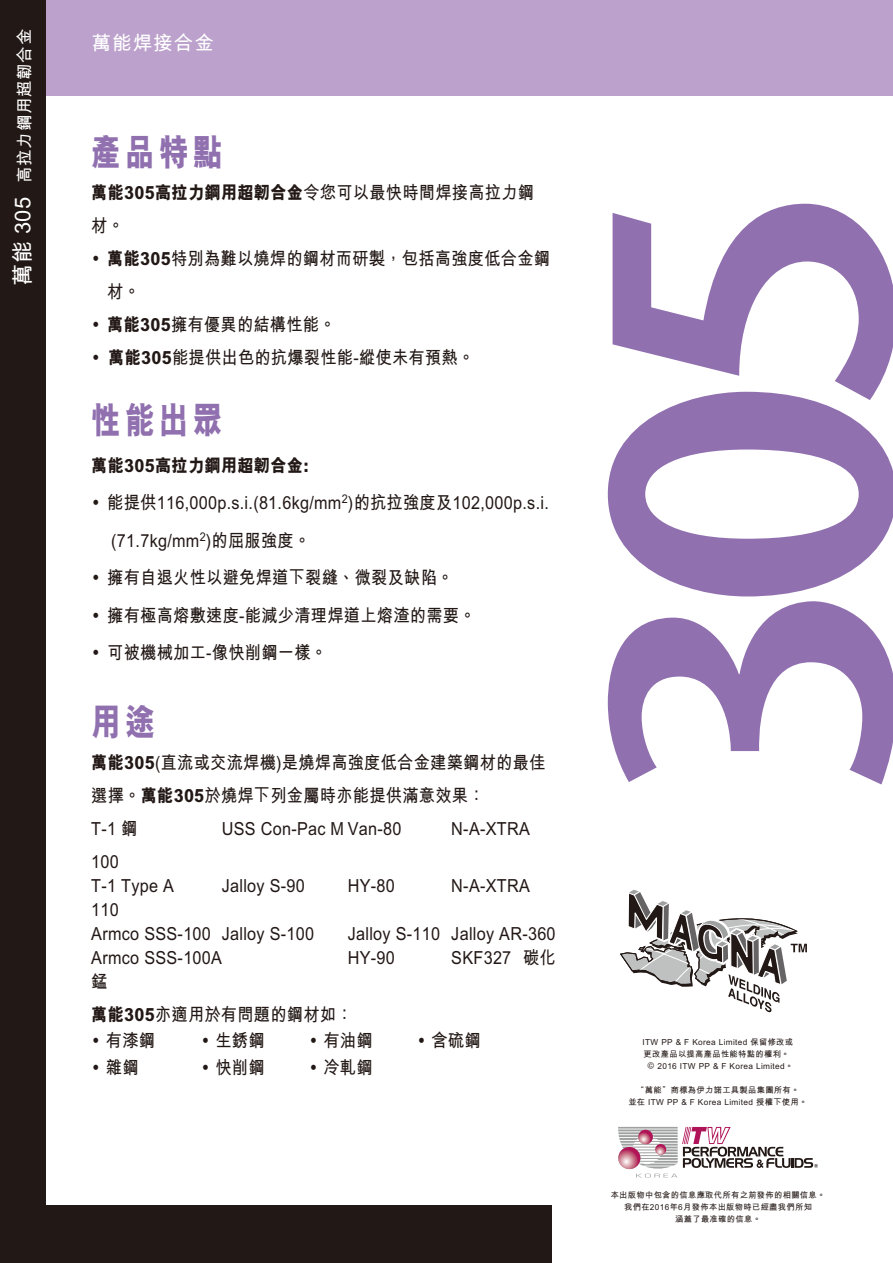
<style>
.page{position:relative;width:893px;height:1263px;background:#fff}
.page>*{position:absolute;margin:0;border:0;box-sizing:border-box;transform-origin:0 0}
.t1{font:600 398.25px "Stone Sans";color:#9070af}
.t2{font:800 37.5px "M Hei HK";letter-spacing:.125em;color:#9070af;scale:.8 1}
.t3{font:700 19.5px "M Hei HK";letter-spacing:.055em;color:#fff}
.t4{font:700 18px/33px "M Hei HK";letter-spacing:.02em;color:#221815;scale:.9 1}
.t5{font:800 18px "M Hei HK";letter-spacing:.02em;color:#221815;scale:.9 1}
.t6{font:700 16.5px "M Hei HK";letter-spacing:.045em;color:#fff}
.t7{font:700 8.25px/12px "M Hei HK";letter-spacing:.045em;color:#221815;text-align:center}
.s1{font-size:21.9px}
.s2{font-weight:800}
.s3{font-family:"Swiss 721 BT"}
.s4{font-family:"Swiss 721 BT";font-weight:300}
.s5{font-family:"ST Heiti TC";font-weight:300}
</style>
<div class="page">
<div style="left:0;top:0;width:893px;height:96px;background:#bba1cb"></div>
<div style="left:0;top:1206px;width:551px;height:57px;background:#221815"></div>
<div style="left:0;top:0;width:46px;height:1263px;background:#221815"></div>
<svg style="left:618px;top:1127px;width:200px;height:50px"></svg>
<svg style="left:620px;top:890px;width:187px;height:123px"></svg>
<p class="t6" style="left:12px;top:286px;width:258px;rotate:-90deg"><span class="s1">萬能 305</span> 高拉力鋼用超韌合金</p>
<p class="t3" style="left:92px;top:29px;width:124px">萬能焊接合金</p>
<h2 class="t2" style="left:91px;top:127px;width:166px">產品特點</h2>
<p class="t4" style="left:91px;top:174px;width:493px"><span class="s2">萬能305高拉力鋼用超韌合金</span>令您可以最快時間焊接高拉力鋼材。</p>
<p class="t4" style="left:107px;top:240px;width:493px;text-indent:-16px"><span class="s3">•</span> <span class="s2">萬能305</span>特別為難以燒焊的鋼材而研製，包括高強度低合金鋼材。</p>
<p class="t4" style="left:91px;top:306px;width:273px"><span class="s3">•</span> <span class="s2">萬能305</span>擁有優異的結構性能。</p>
<p class="t4" style="left:91px;top:339px;width:427px"><span class="s3">•</span> <span class="s2">萬能305</span>能提供出色的抗爆裂性能-縱使未有預熱。</p>
<h2 class="t2" style="left:91px;top:395px;width:166px">性能出眾</h2>
<p class="t5" style="left:91px;top:453px;width:243px">萬能305高拉力鋼用超韌合金:</p>
<p class="t4" style="left:111px;top:482px;width:488px;line-height:37.5px;text-indent:-20px"><span class="s4">•</span> 能提供116,000p.s.i.(81.6kg/mm<sup>2</sup>)的抗拉強度及102,000p.s.i. (71.7kg/mm<sup>2</sup>)的屈服強度。</p>
<p class="t4" style="left:91px;top:560px;width:404px"><span class="s4">•</span> 擁有自退火性以避免焊道下裂縫、微裂及缺陷。</p>
<p class="t4" style="left:91px;top:597px;width:428px"><span class="s4">•</span> 擁有極高熔敷速度-能減少清理焊道上熔渣的需要。</p>
<p class="t4" style="left:91px;top:635px;width:263px"><span class="s4">•</span> 可被機械加工-像快削鋼一樣。</p>
<h2 class="t2" style="left:91px;top:697px;width:81px">用途</h2>
<p class="t4" style="left:91px;top:744px;width:506px"><span class="s2">萬能305</span>(直流或交流焊機)是燒焊高強度低合金建築鋼材的最佳選擇。<span class="s2">萬能305</span>於燒焊下列金屬時亦能提供滿意效果：<br>T-1 鋼</p>
<p class="t4" style="left:222px;top:810px;width:201px">USS Con-Pac M Van-80</p>
<p class="t4" style="left:451px;top:810px;width:89px">N-A-XTRA</p>
<p class="t4" style="left:91px;top:848px;width:93px;line-height:24px">100<br>T-1 Type A</p>
<p class="t4" style="left:222px;top:867px;width:94px">Jalloy S-90</p>
<p class="t4" style="left:348px;top:867px;width:54px">HY-80</p>
<p class="t4" style="left:451px;top:867px;width:89px">N-A-XTRA</p>
<p class="t4" style="left:91px;top:896px;width:249px;line-height:24px">110<br>Armco SSS-100 Jalloy S-100</p>
<p class="t4" style="left:348px;top:915px;width:232px">Jalloy S-110 Jalloy AR-360</p>
<p class="t4" style="left:91px;top:939px;width:147px">Armco SSS-100A</p>
<p class="t4" style="left:348px;top:939px;width:54px">HY-90</p>
<p class="t4" style="left:451px;top:939px;width:117px">SKF327 碳化</p>
<p class="t4" style="left:91px;top:963px;width:292px">錳<br><span class="s2">萬能305</span>亦適用於有問題的鋼材如：</p>
<p class="t4" style="left:91px;top:1023px;width:72px"><span class="s4">•</span> 有漆鋼</p>
<p class="t4" style="left:201px;top:1023px;width:72px"><span class="s4">•</span> 生銹鋼</p>
<p class="t4" style="left:309px;top:1023px;width:72px"><span class="s4">•</span> 有油鋼</p>
<p class="t4" style="left:417px;top:1023px;width:72px"><span class="s4">•</span> 含硫鋼</p>
<p class="t4" style="left:91px;top:1050px;width:54px"><span class="s4">•</span> 雜鋼</p>
<p class="t4" style="left:201px;top:1050px;width:72px"><span class="s4">•</span> 快削鋼</p>
<p class="t4" style="left:309px;top:1050px;width:72px"><span class="s4">•</span> 冷軋鋼</p>
<h1 class="t1" style="left:505px;top:805px;width:624px;rotate:-90deg">305</h1>
<p class="t7" style="left:643px;top:1035px;width:152px">ITW PP &amp; F Korea Limited 保留修改或</p>
<p class="t7" style="left:644px;top:1047px;width:147px">更改產品以提高產品性能特點的權利。</p>
<p class="t7" style="left:648px;top:1059px;width:147px"><span class="s5">©</span> 2016 ITW PP &amp; F Korea Limited。</p>
<p class="t7" style="left:628px;top:1083px;width:181px">“萬能”商標為伊力諾工具製品集團所有。<br>並在 ITW PP &amp; F Korea Limited 授權下使用。</p>
<p class="t7" style="left:611px;top:1188px;width:216px">本出版物中包含的信息應取代所有之前發佈的相關信息。我們在2016年6月發佈本出版物時已經盡我們所知<br>涵蓋了最准確的信息。</p>
</div>
